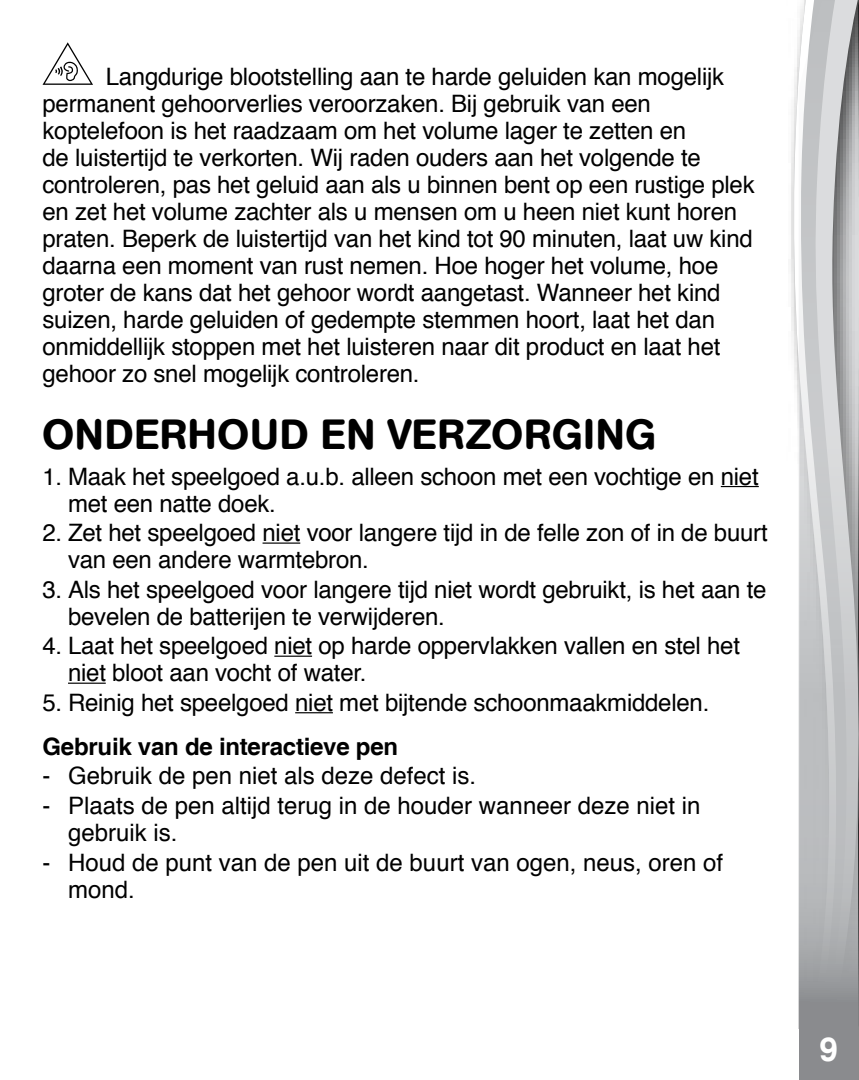
<style>
.page{position:relative;width:859px;height:1080px;background:#fff}
.page>*{position:absolute;margin:0;border:0;box-sizing:border-box;transform-origin:0 0}
.t1{font:500 42px "AG Book Rounded";letter-spacing:.02em;color:#000}
.t2{font:700 33px "Helvetica";color:#fff}
.t3{font:24px/27px "Helvetica";letter-spacing:-.01em;color:#000}
.t4{font:700 24px "Helvetica";letter-spacing:-.01em;color:#000}
.s1{font-style:inherit}
</style>
<div class="page">
<div style="left:787px;top:0;width:71px;height:1080px;background:#000;opacity:.75"></div>
<svg style="left:793px;top:0;width:6px;height:1029px"></svg>
<svg style="left:799px;top:0;width:59px;height:1080px;background:#bcbdbf"></svg>
<div style="left:741px;top:1029px;width:58px;height:51px;background:#fff"></div>
<hr style="left:721px;top:486px;width:38px;height:1px;background:#000">
<hr style="left:263px;top:543px;width:37px;height:1px;background:#000">
<hr style="left:274px;top:656px;width:38px;height:1px;background:#000">
<hr style="left:68px;top:683px;width:38px;height:1px;background:#000">
<hr style="left:295px;top:712px;width:38px;height:1px;background:#000">
<svg style="left:43px;top:42px;width:50px;height:43px"></svg>
<p class="t3" style="left:43px;top:65px;width:714px;text-indent:63px">Langdurige blootstelling aan te harde geluiden kan mogelijk permanent gehoorverlies veroorzaken. Bij gebruik van een koptelefoon is het raadzaam om het volume lager te zetten en<br>de luistertijd te verkorten. Wij raden ouders aan het volgende te controleren, pas het geluid aan als u binnen bent op een rustige plek en zet het volume zachter als u mensen om u heen niet kunt horen praten. Beperk de luistertijd van het kind tot 90 minuten, laat uw kind daarna een moment van rust nemen. Hoe hoger het volume, hoe groter de kans dat het gehoor wordt aangetast. Wanneer het kind suizen, harde geluiden of gedempte stemmen hoort, laat het dan onmiddellijk stoppen met het luisteren naar dit product en laat het gehoor zo snel mogelijk controleren.</p>
<h1 class="t1" style="left:43px;top:419px;width:615px">ONDERHOUD EN VERZORGING</h1>
<p class="t3" style="left:68px;top:465px;width:692px;text-indent:-26px">1. Maak het speelgoed a.u.b. alleen schoon met een vochtige en niet met een natte doek.</p>
<p class="t3" style="left:68px;top:522px;width:701px;text-indent:-26px">2. Zet het speelgoed niet voor langere tijd in de felle zon of in de buurt van een andere warmtebron.</p>
<p class="t3" style="left:68px;top:578px;width:700px;text-indent:-26px">3. Als het speelgoed voor langere tijd niet wordt gebruikt, is het aan te bevelen de batterijen te verwijderen.</p>
<p class="t3" style="left:68px;top:635px;width:673px;text-indent:-26px">4. Laat het speelgoed niet op harde oppervlakken vallen en stel het niet bloot aan vocht of water.</p>
<p class="t3" style="left:43px;top:691px;width:668px">5. Reinig het speelgoed niet met bijtende schoonmaakmiddelen.</p>
<p class="t4" style="left:43px;top:737px;width:357px">Gebruik van de interactieve pen</p>
<p class="t3" style="left:43px;top:765px;width:435px">- Gebruik de pen niet als deze defect is.</p>
<p class="t3" style="left:68px;top:794px;width:634px;text-indent:-26px">- Plaats de pen altijd terug in de houder wanneer deze niet in gebruik is.</p>
<p class="t3" style="left:68px;top:851px;width:657px;text-indent:-26px">- Houd de punt van de pen uit de buurt van ogen, neus, oren of mond.</p>
<h2 class="t2" style="left:820px;top:1022px;width:25px">9 <sup>9</sup><span class="s1">9</span></h2>
</div>
